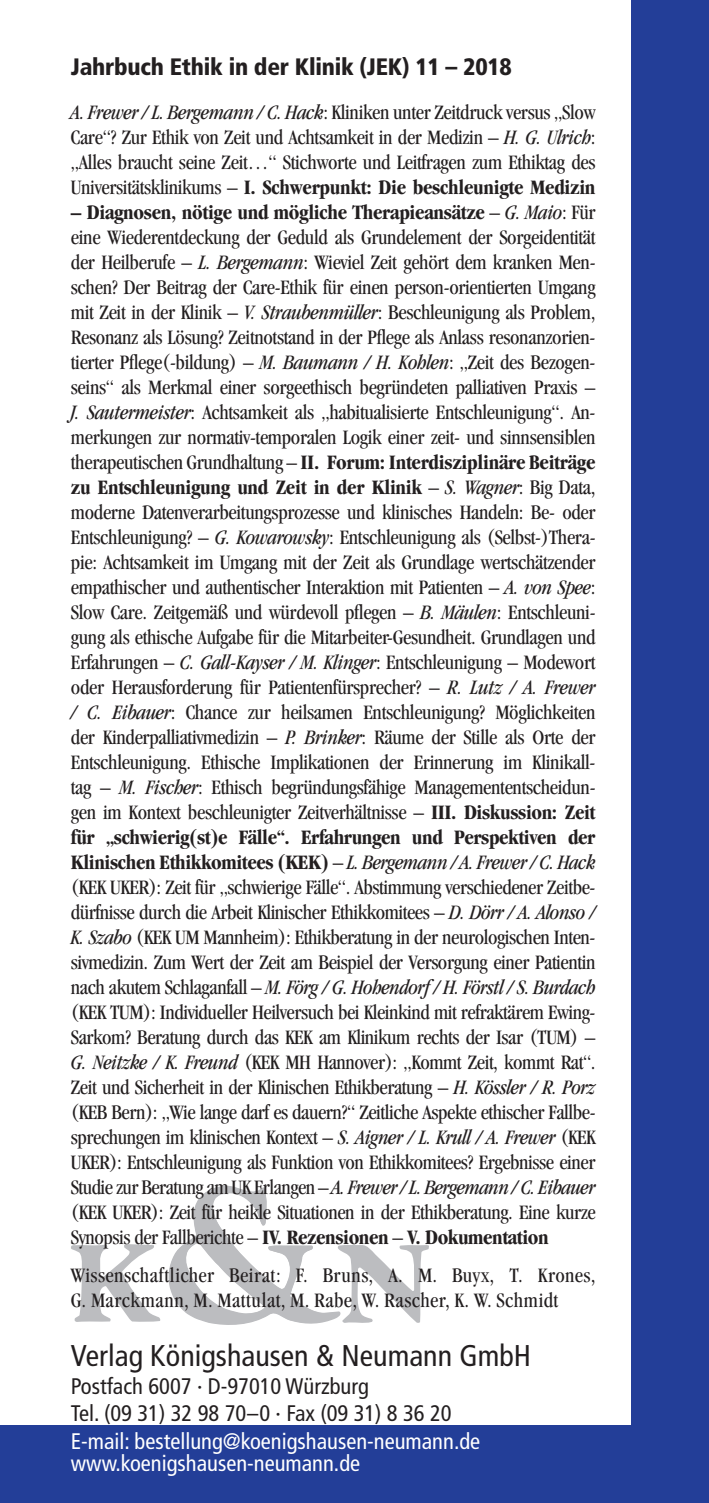
<style>
.page{position:relative;width:709px;height:1503px;background:#fff}
.page>*{position:absolute;margin:0;border:0;box-sizing:border-box;transform-origin:0 0}
.t1{font:condensed 30px "Frutiger";color:#231f20}
.t2{font:900 condensed 23.75px "Frutiger";letter-spacing:-.01em;color:#231f20}
.t3{font:condensed 22.5px/22.5px "Frutiger";color:#fff}
.t4{font:condensed 22.5px/27.5px "Frutiger";color:#231f20}
.t5{font:condensed 21.25px/25px "Garamond";letter-spacing:-.015em;color:#231f20;text-align:justify}
.t6{font:condensed 21.25px/25px "Garamond";letter-spacing:.02em;color:#231f20}
.s1{font-style:italic}
.s2{font-weight:700}
</style>
<div class="page">
<div style="left:0;top:1424px;width:709px;height:78px;background:#233e98"></div>
<div style="left:631px;top:0;width:78px;height:1502px;background:#233e98"></div>
<svg style="left:71px;top:1244px;width:90px;height:77px"></svg>
<svg style="left:168px;top:1185px;width:261px;height:140px"></svg>
<p class="t2" style="left:71px;top:52px;width:442px">Jahrbuch Ethik in der Klinik (JEK) 11 – 2018</p>
<p class="t5" style="left:71px;top:100px;width:526px"><span class="s1">A. Frewer / L. Bergemann / C. Hack</span>: Kliniken unter Zeitdruck versus „Slow Care“? Zur Ethik von Zeit und Achtsamkeit in der Medizin – <span class="s1">H. G. Ulrich</span>: „Alles braucht seine Zeit…“ Stichworte und Leitfragen zum Ethiktag des Universitätsklinikums – <span class="s2">I. Schwerpunkt: Die beschleunigte Medizin</span></p>
<p class="t5" style="left:71px;top:200px;width:526px"><span class="s2">– Diagnosen, nötige und mögliche Therapieansätze</span> – <span class="s1">G. Maio</span>: Für eine Wiederentdeckung der Geduld als Grundelement der Sorgeidentität der Heilberufe – <span class="s1">L. Bergemann</span>: Wieviel Zeit gehört dem kranken Men&shy;schen? Der Beitrag der Care-Ethik für einen person-orientierten Umgang mit Zeit in der Klinik – <span class="s1">V. Straubenmüller</span>: Beschleunigung als Problem, Resonanz als Lösung? Zeitnotstand in der Pflege als Anlass resonanzorien&shy;tierter Pflege(-bildung) – <span class="s1">M. Baumann / H. Kohlen</span>: „Zeit des Bezogen&shy;seins“ als Merkmal einer sorgeethisch begründeten palliativen Praxis – <span class="s1">J. Sautermeister</span>: Achtsamkeit als „habitualisierte Entschleunigung“. An&shy;merkungen zur normativ-temporalen Logik einer zeit- und sinnsensiblen therapeutischen Grundhaltung – <span class="s2">II. Forum: Interdisziplinäre Beiträge zu Entschleunigung und Zeit in der Klinik</span> – <span class="s1">S. Wagner</span>: Big Data, moderne Datenverarbeitungsprozesse und klinisches Handeln: Be- oder Entschleunigung? – <span class="s1">G. Kowarowsky</span>: Entschleunigung als (Selbst-)Thera&shy;pie: Achtsamkeit im Umgang mit der Zeit als Grundlage wertschätzender empathischer und authentischer Interaktion mit Patienten – <span class="s1">A. von Spee</span>:<br>Slow Care. Zeitgemäß und würdevoll pflegen – <span class="s1">B. Mäulen</span>: Entschleuni&shy;gung als ethische Aufgabe für die Mitarbeiter-Gesundheit. Grundlagen und Erfahrungen – <span class="s1">C. Gall-Kayser / M. Klinger</span>: Entschleunigung – Modewort oder Herausforderung für Patientenfürsprecher? – <span class="s1">R. Lutz / A. Frewer / C. Eibauer</span>: Chance zur heilsamen Entschleunigung? Möglichkeiten der Kinderpalliativmedizin – <span class="s1">P. Brinker</span>: Räume der Stille als Orte der Entschleunigung. Ethische Implikationen der Erinnerung im Klinikall&shy;tag – <span class="s1">M. Fischer</span>: Ethisch begründungsfähige Managemententscheidun&shy;gen im Kontext beschleunigter Zeitverhältnisse – <span class="s2">III. Diskussion: Zeit für „schwierig(st)e Fälle“. Erfahrungen und Perspektiven der Klinischen Ethikkomitees (KEK)</span> – <span class="s1">L. Bergemann / A. Frewer / C. Hack </span>(KEK UKER): Zeit für „schwierige Fälle“. Abstimmung verschiedener Zeitbe&shy;dürfnisse durch die Arbeit Klinischer Ethikkomitees – <span class="s1">D. Dörr / A. Alonso / K. Szabo</span> (KEK UM Mannheim): Ethikberatung in der neurologischen Inten&shy;sivmedizin. Zum Wert der Zeit am Beispiel der Versorgung einer Patientin nach akutem Schlaganfall – <span class="s1">M. Förg / G. Hohendorf / H. Förstl / S. Burdach </span>(KEK TUM): Individueller Heilversuch bei Kleinkind mit refraktärem Ewing-Sarkom? Beratung durch das KEK am Klinikum rechts der Isar (TUM) – <span class="s1">G. Neitzke / K. Freund</span> (KEK MH Hannover): „Kommt Zeit, kommt Rat“.<br>Zeit und Sicherheit in der Klinischen Ethikberatung – <span class="s1">H. Kössler / R. Porz </span>(KEB Bern): „Wie lange darf es dauern?“ Zeitliche Aspekte ethischer Fallbe&shy;sprechungen im klinischen Kontext – <span class="s1">S. Aigner / L. Krull / A. Frewer</span> (KEK UKER): Entschleunigung als Funktion von Ethikkomitees? Ergebnisse einer Studie zur Beratung am UK Erlangen – <span class="s1">A. Frewer / L. Bergemann / C. Eibauer </span>(KEK UKER): Zeit für heikle Situationen in der Ethikberatung. Eine kurze Synopsis der Fallberichte – <span class="s2">IV. Rezensionen</span> – <span class="s2">V. Dokumentation</span></p>
<p class="t6" style="left:71px;top:1262px;width:526px">Wissenschaftlicher Beirat: F. Bruns, A. M. Buyx, T. Krones,<br>G. Marckmann, M. Mattulat, M. Rabe, W. Rascher, K. W. Schmidt</p>
<h1 class="t1" style="left:71px;top:1338px;width:461px">Verlag Königshausen &amp; Neumann GmbH</h1>
<p class="t4" style="left:71px;top:1372px;width:382px">Postfach 6007 · D-97010 Würzburg<br>Tel. (09 31) 32 98 70–0 · Fax (09 31) 8 36 20</p>
<p class="t3" style="left:71px;top:1429px;width:411px">E-mail: bestellung@koenigshausen-neumann.de www.koenigshausen-neumann.de</p>
</div>
